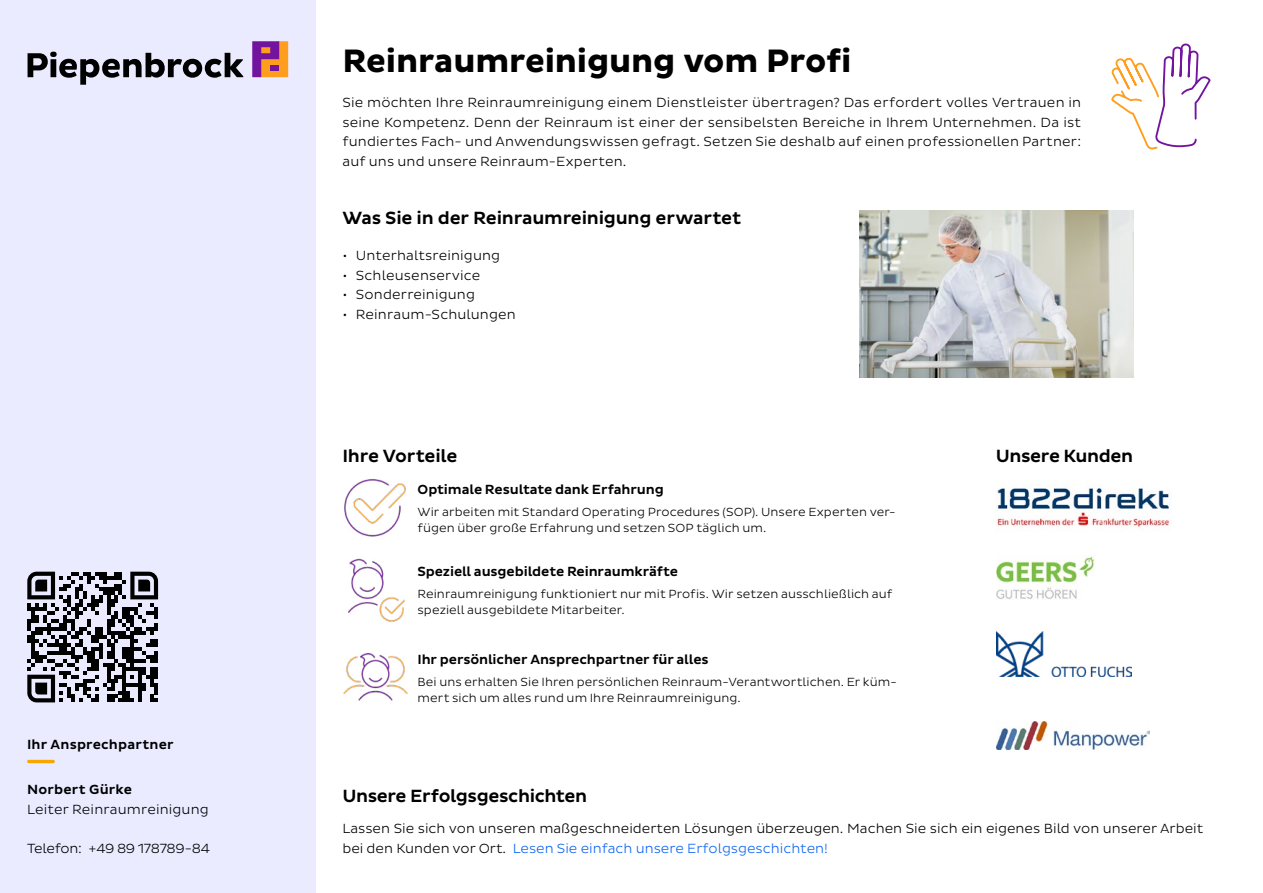
<style>
.page{position:relative;width:1263px;height:893px;background:#fff}
.page>*{position:absolute;margin:0;border:0;box-sizing:border-box;transform-origin:0 0}
.t1{font:700 33px "Pluto Sans";letter-spacing:-.005em;color:#000}
.t2{font:500 18px "Pluto Sans";letter-spacing:-.015em;color:#000}
.t3{font:300 13.5px/19.5px "Pluto Sans";color:#000;text-align:justify}
.t4{font:500 13.5px "Pluto Sans";letter-spacing:-.005em;color:#000}
.t5{font:500 13.5px "Pluto Sans";letter-spacing:.015em;color:#000}
.t6{font:300 13.5px "Pluto Sans";letter-spacing:-.02em;color:#000}
.t7{font:300 12px/16.5px "Pluto Sans";letter-spacing:.005em;color:#000}
.s1{color:#0f66f5}
</style>
<div class="page">
<div style="left:0;top:0;width:316px;height:893px;background:#eaebff"></div>
<hr style="left:27px;top:760px;width:28px;height:3px;background:#f7a600;border-radius:2px">
<svg style="left:252px;top:41px;width:36px;height:36px"></svg>
<div style="left:270px;top:65px;width:9px;height:6px;background:#73149e"></div>
<svg style="left:28px;top:52px;width:215px;height:33px"></svg>
<img style="left:996px;top:631px;width:136px;height:46px">
<img style="left:996px;top:556px;width:98px;height:43px">
<img style="left:996px;top:721px;width:153px;height:29px">
<svg style="left:1111px;top:43px;width:100px;height:107px"></svg>
<img style="left:860px;top:211px;width:273px;height:167px">
<img style="left:348px;top:558px;width:57px;height:64px">
<img style="left:343px;top:653px;width:65px;height:48px">
<img style="left:997px;top:488px;width:173px;height:40px">
<img style="left:344px;top:479px;width:62px;height:58px">
<svg style="left:27px;top:572px;width:131px;height:130px"></svg>
<p class="t5" style="left:27px;top:736px;width:148px">Ihr Ansprechpartner</p>
<p class="t5" style="left:27px;top:782px;width:106px">Norbert Gürke</p>
<p class="t3" style="left:27px;top:799px;width:183px">Leiter Reinraumreinigung</p>
<p class="t6" style="left:27px;top:840px;width:185px">Telefon: +49 89 178789-84</p>
<h1 class="t1" style="left:342px;top:41px;width:511px">Reinraumreinigung vom Profi</h1>
<p class="t3" style="left:342px;top:93px;width:740px">Sie möchten Ihre Reinraumreinigung einem Dienstleister übertragen? Das erfordert volles Vertrauen in seine Kompetenz. Denn der Reinraum ist einer der sensibelsten Bereiche in Ihrem Unternehmen. Da ist fundiertes Fach- und Anwendungswissen gefragt. Setzen Sie deshalb auf einen professionellen Partner: auf uns und unsere Reinraum-Experten.</p>
<h2 class="t2" style="left:342px;top:207px;width:400px">Was Sie in der Reinraumreinigung erwartet</h2>
<p class="t3" style="left:342px;top:246px;width:159px">• Unterhaltsreinigung</p>
<p class="t3" style="left:342px;top:265px;width:139px">• Schleusenservice</p>
<p class="t3" style="left:342px;top:285px;width:134px">• Sonderreinigung</p>
<p class="t3" style="left:342px;top:304px;width:175px">• Reinraum-Schulungen</p>
<h2 class="t2" style="left:342px;top:445px;width:117px">Ihre Vorteile</h2>
<p class="t4" style="left:418px;top:481px;width:248px">Optimale Resultate dank Erfahrung</p>
<p class="t7" style="left:417px;top:503px;width:479px">Wir arbeiten mit Standard Operating Procedures (SOP). Unsere Experten ver&shy;fügen über große Erfahrung und setzen SOP täglich um.</p>
<p class="t4" style="left:417px;top:563px;width:262px">Speziell ausgebildete Reinraumkräfte</p>
<p class="t7" style="left:417px;top:585px;width:476px">Reinraumreinigung funktioniert nur mit Profis. Wir setzen ausschließlich auf speziell ausgebildete Mitarbeiter.</p>
<p class="t4" style="left:417px;top:651px;width:293px">Ihr persönlicher Ansprechpartner für alles</p>
<p class="t7" style="left:417px;top:673px;width:481px">Bei uns erhalten Sie Ihren persönlichen Reinraum-Verantwortlichen. Er küm&shy;mert sich um alles rund um Ihre Reinraumreinigung.</p>
<h2 class="t2" style="left:342px;top:785px;width:246px">Unsere Erfolgsgeschichten</h2>
<h2 class="t2" style="left:996px;top:445px;width:139px">Unsere Kunden</h2>
<p class="t3" style="left:342px;top:819px;width:862px">Lassen Sie sich von unseren maßgeschneiderten Lösungen überzeugen. Machen Sie sich ein eigenes Bild von unserer Arbeit bei den Kunden vor Ort. <span class="s1">Lesen Sie einfach unsere Erfolgsgeschichten!</span></p>
</div>
